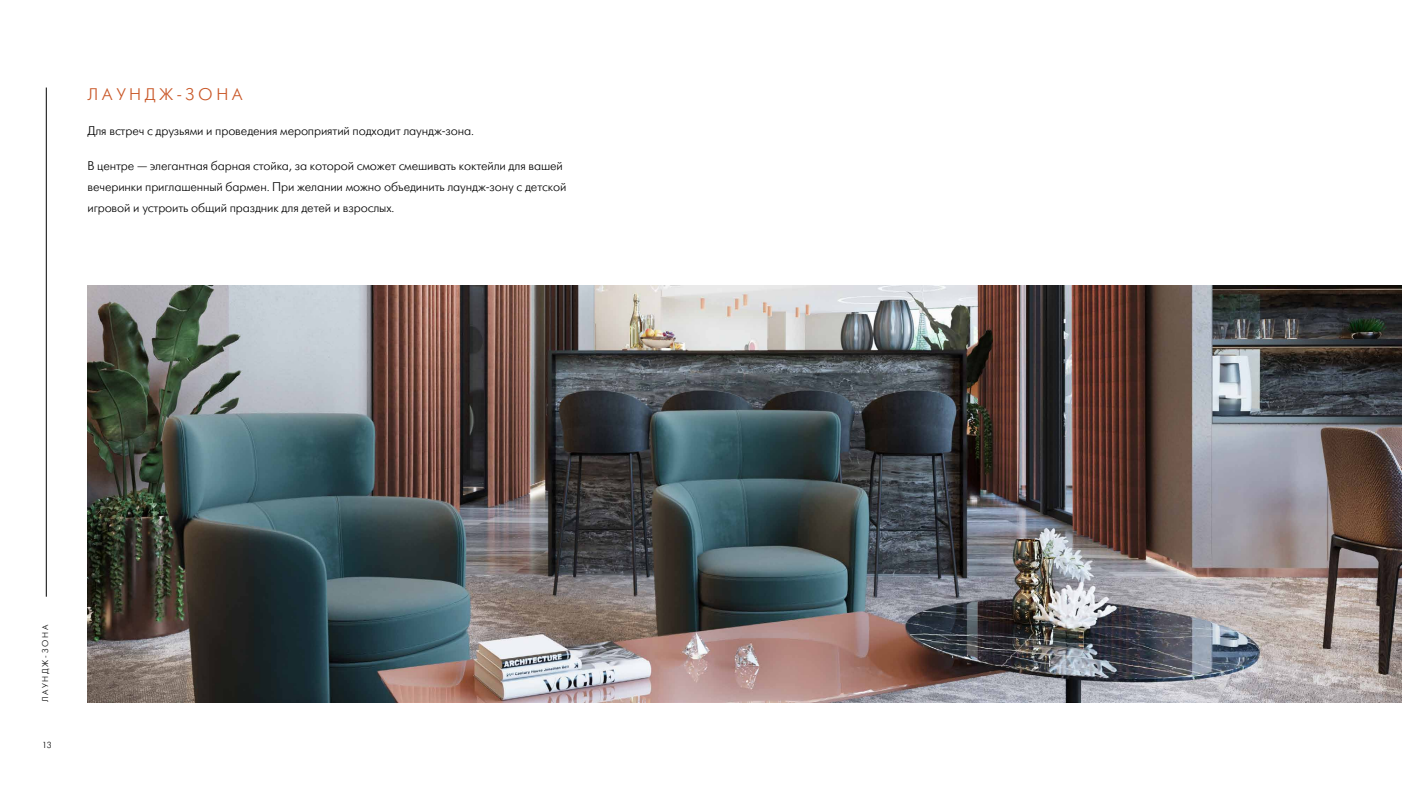
<style>
.page{position:relative;width:1402px;height:790px;background:#fff}
.page>*{position:absolute;margin:0;border:0;box-sizing:border-box;transform-origin:0 0}
.t1{font:300 16.8px "Futura Futuris";letter-spacing:.21em;color:#c95727}
.t2{font:300 12.6px/21px "Futura Futuris";letter-spacing:-.01em;color:#000}
.t3{font:300 8.75px "Futura Futuris";color:#000}
.t4{font:300 8.4px "Futura Futuris";letter-spacing:.21em;color:#000}
</style>
<div class="page">
<img style="left:88px;top:286px;width:1314px;height:416px">
<hr style="left:46px;top:88px;width:1px;height:508px;background:#000">
<h1 class="t1" style="left:88px;top:85px;width:157px">ЛАУНДЖ-ЗОНА</h1>
<p class="t2" style="left:88px;top:121px;width:388px">Для встреч с друзьями и проведения мероприятий подходит лаундж-зона.</p>
<p class="t2" style="left:88px;top:156px;width:480px">В центре — элегантная барная стойка, за которой сможет смешивать коктейли для вашей вечеринки приглашенный бармен. При желании можно объединить лаундж-зону с детской игровой и устроить общий праздник для детей и взрослых.</p>
<p class="t4" style="left:41px;top:702px;width:79px;rotate:-90deg">ЛАУНДЖ-ЗОНА</p>
<p class="t3" style="left:42px;top:740px;width:11px">13</p>
</div>
